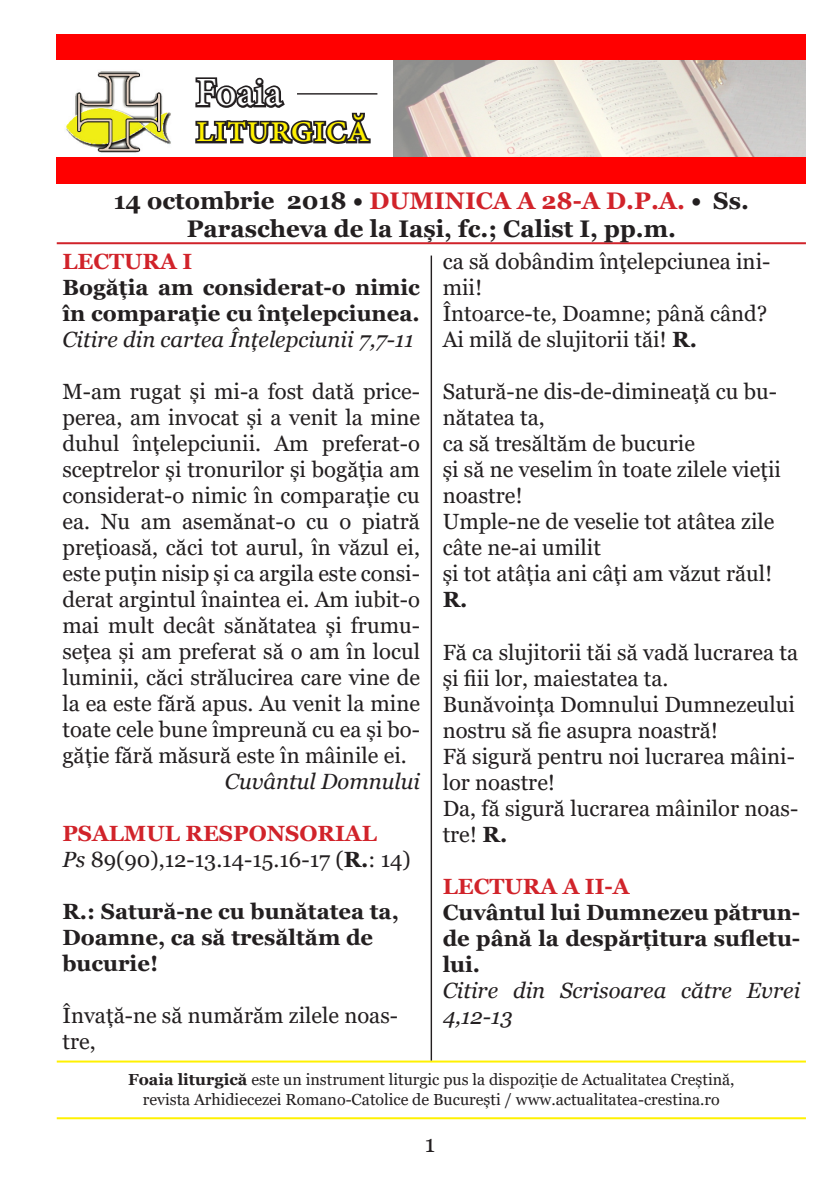
<style>
.page{position:relative;width:840px;height:1191px;background:#fff}
.page>*{position:absolute;margin:0;border:0;box-sizing:border-box;transform-origin:0 0}
.t1{font:40px "Minion Pro";color:#fff101}
.t2{font:40px "Minion Pro";color:#fff}
.t3{font:700 24px/28px "Georgia";color:#231f20;text-align:center}
.t4{font:24px "Georgia";color:#231f20}
.t5{font:22px/26px "Georgia";color:#231f20}
.t6{font:700 22px/26px "Georgia";color:#231f20}
.t7{font:italic 22px/26px "Georgia";color:#231f20}
.t8{font:700 22px "Georgia";color:#d1232a}
.t9{font:16px/19.2px "Georgia";color:#231f20;text-align:center}
.s1{color:#d1232a}
.s2{font-style:italic}
.s3{font-weight:700}
</style>
<div class="page">
<img style="left:393px;top:60px;width:412px;height:98px">
<img style="left:57px;top:71px;width:115px;height:87px">
<div style="left:57px;top:158px;width:748px;height:26px;background:#f00"></div>
<hr style="left:57px;top:242px;width:748px;height:2px;background:#d1232a">
<hr style="left:57px;top:1117px;width:748px;height:2px;background:#fff101">
<hr style="left:57px;top:1060px;width:748px;height:2px;background:#fff101">
<div style="left:57px;top:34px;width:748px;height:26px;background:#f00"></div>
<svg style="left:195px;top:77px;width:176px;height:67px"></svg>
<hr style="left:297px;top:93px;width:80px;height:2px;background:#231f20">
<hr style="left:430px;top:255px;width:2px;height:805px;background:#231f20">
<h1 class="t2" style="left:196px;top:66px;width:88px">Foaia</h1>
<h1 class="t1" style="left:196px;top:102px;width:175px">liturgică</h1>
<p class="t3" style="left:114px;top:187px;width:636px">14 octombrie 2018 • <span class="s1">DUMINICA A 28-A D.P.A.</span> • Ss.<br>Parascheva de la Iași, fc.; Calist I, pp.m.</p>
<p class="t8" style="left:62px;top:247px;width:131px">LECTURA I</p>
<p class="t6" style="left:62px;top:274px;width:359px">Bogăţia am considerat-o nimic în comparaţie cu înţelepciunea.</p>
<p class="t7" style="left:62px;top:327px;width:353px">Citire din cartea Înţelepciunii 7,7-11</p>
<p class="t5" style="left:62px;top:379px;width:359px;text-align:justify">M-am rugat şi mi-a fost dată price&shy;perea, am invocat şi a venit la mine duhul înţelepciunii. Am preferat-o sceptrelor şi tronurilor şi bogăţia am considerat-o nimic în comparaţie cu ea. Nu am asemănat-o cu o piatră preţioasă, căci tot aurul, în văzul ei, este puţin nisip şi ca argila este consi&shy;derat argintul înaintea ei. Am iubit-o mai mult decât sănătatea şi frumu&shy;seţea şi am preferat să o am în locul luminii, căci strălucirea care vine de la ea este fără apus. Au venit la mine toate cele bune împreună cu ea şi bo&shy;găţie fără măsură este în mâinile ei.</p>
<p class="t7" style="left:225px;top:769px;width:196px">Cuvântul Domnului</p>
<p class="t8" style="left:62px;top:819px;width:316px">PSALMUL RESPONSORIAL</p>
<p class="t5" style="left:62px;top:847px;width:350px"><span class="s2">Ps</span> 89(90),12-13.14-15.16-17 (<span class="s3">R.</span>: 14)</p>
<p class="t6" style="left:62px;top:898px;width:338px">R.: Satură-ne cu bunătatea ta,<br>Doamne, ca să tresăltăm de bucurie!</p>
<p class="t5" style="left:62px;top:1003px;width:337px">Învaţă-ne să numărăm zilele noas&shy;tre,</p>
<p class="t5" style="left:442px;top:249px;width:329px">ca să dobândim înţelepciunea ini&shy;mii!</p>
<p class="t5" style="left:442px;top:301px;width:326px">Întoarce-te, Doamne; până când?</p>
<p class="t5" style="left:442px;top:327px;width:256px">Ai milă de slujitorii tăi! <span class="s3">R.</span></p>
<p class="t5" style="left:442px;top:379px;width:336px">Satură-ne dis-de-dimineaţă cu bu&shy;nătatea ta,</p>
<p class="t5" style="left:442px;top:431px;width:254px">ca să tresăltăm de bucurie</p>
<p class="t5" style="left:442px;top:457px;width:339px">şi să ne veselim în toate zilele vieţii noastre!</p>
<p class="t5" style="left:442px;top:509px;width:333px">Umple-ne de veselie tot atâtea zile câte ne-ai umilit</p>
<p class="t5" style="left:442px;top:561px;width:331px">şi tot atâţia ani câţi am văzut răul!<br><span class="s3">R.</span></p>
<p class="t5" style="left:442px;top:639px;width:357px">Fă ca slujitorii tăi să vadă lucrarea ta şi fiii lor, maiestatea ta.</p>
<p class="t5" style="left:442px;top:691px;width:353px">Bunăvoinţa Domnului Dumnezeului nostru să fie asupra noastră!</p>
<p class="t5" style="left:442px;top:743px;width:353px">Fă sigură pentru noi lucrarea mâini&shy;lor noastre!</p>
<p class="t5" style="left:442px;top:795px;width:357px">Da, fă sigură lucrarea mâinilor noas&shy;tre! <span class="s3">R.</span></p>
<p class="t8" style="left:442px;top:872px;width:188px">LECTURA A II-A</p>
<p class="t6" style="left:442px;top:899px;width:359px;text-align:justify">Cuvântul lui Dumnezeu pătrun&shy;de până la despărţitura sufletu&shy;lui.</p>
<p class="t7" style="left:442px;top:977px;width:359px">Citire din Scrisoarea către Evrei<br>4,12-13</p>
<p class="t9" style="left:128px;top:1070px;width:607px"><span class="s3">Foaia liturgică</span> este un instrument liturgic pus la dispoziție de Actualitatea Creștină, revista Arhidiecezei Romano-Catolice de București / www.actualitatea-crestina.ro</p>
<p class="t4" style="left:424px;top:1129px;width:12px">1</p>
</div>
